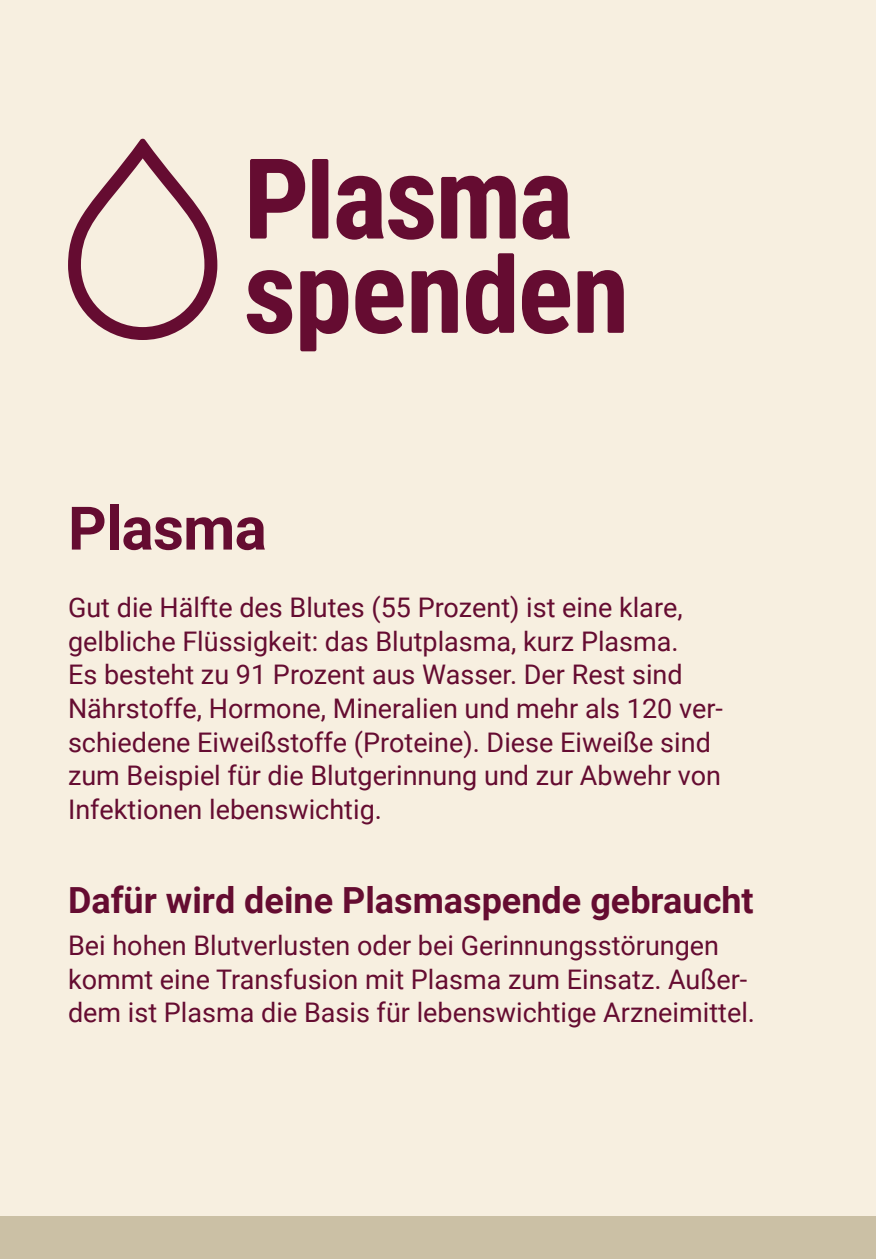
<style>
.page{position:relative;width:876px;height:1259px;background:#f7efe0}
.page>*{position:absolute;margin:0;border:0;box-sizing:border-box;transform-origin:0 0}
.t1{font:700 60px "Roboto";letter-spacing:-.01em;color:#650c31}
.t2{font:700 36px "Roboto";color:#650c31}
.p_fliess{font:27px/33.6px "Roboto";color:#650c31}
</style>
<div class="page">
<hr style="left:875px;top:0;width:1px;height:944px;background:#b6024b">
<div style="left:0;top:1216px;width:876px;height:43px;background:#cbc0a5"></div>
<svg style="left:68px;top:138px;width:149px;height:202px"></svg>
<svg style="left:250px;top:159px;width:55px;height:79px"></svg>
<div style="left:312px;top:159px;width:16px;height:79px;background:#650c31;border-radius:2px"></div>
<svg style="left:441px;top:176px;width:75px;height:62px"></svg>
<svg style="left:337px;top:176px;width:97px;height:64px"></svg>
<svg style="left:523px;top:176px;width:47px;height:64px"></svg>
<svg style="left:247px;top:270px;width:45px;height:64px"></svg>
<svg style="left:300px;top:270px;width:48px;height:81px"></svg>
<svg style="left:355px;top:270px;width:48px;height:64px"></svg>
<svg style="left:412px;top:270px;width:46px;height:63px"></svg>
<svg style="left:466px;top:253px;width:48px;height:81px"></svg>
<svg style="left:522px;top:270px;width:48px;height:64px"></svg>
<svg style="left:578px;top:270px;width:46px;height:63px"></svg>
<h2 class="t1" style="left:68px;top:486px;width:200px">Plasma</h2>
<p class="p_fliess" style="left:68px;top:590px;width:656px">Gut die Hälfte des Blutes (55 Prozent) ist eine klare, gelbliche Flüssigkeit: das Blutplasma, kurz Plasma.<br>Es besteht zu 91 Prozent aus Wasser. Der Rest sind Nährstoffe, Hormone, Mineralien und mehr als 120 ver&shy;schiedene Eiweißstoffe (Proteine). Diese Eiweiße sind zum Beispiel für die Blutgerinnung und zur Abwehr von Infektionen lebenswichtig.</p>
<h3 class="t2" style="left:68px;top:875px;width:687px">Dafür wird deine Plasmaspende gebraucht</h3>
<p class="p_fliess" style="left:68px;top:928px;width:688px">Bei hohen Blutverlusten oder bei Gerinnungsstörungen kommt eine Transfusion mit Plasma zum Einsatz. Außer&shy;dem ist Plasma die Basis für lebenswichtige Arzneimittel.</p>
</div>
